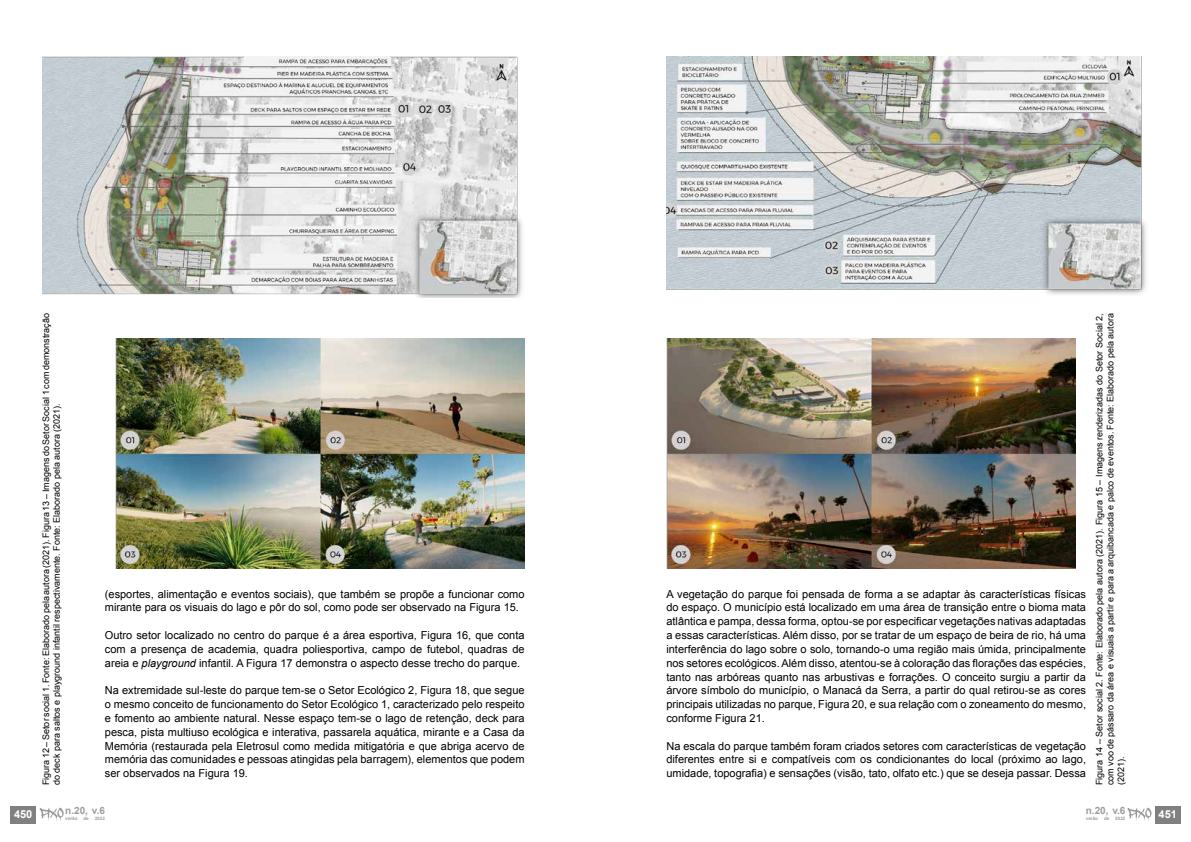
<style>
.page{position:relative;width:1191px;height:842px;background:#fff}
.page>*{position:absolute;margin:0;border:0;box-sizing:border-box;transform-origin:0 0}
.t1{font:11px/13.8px "Arial";color:#000;text-align:justify}
.t2{font:700 11px "Arial";color:#fff}
.t3{font:700 10px "Arial";color:#9d9d9c}
.t4{font:9px/10.8px "Arial";color:#000}
.t5{font:700 4.6px "Arial";color:#9d9d9c}
.s1{font-style:italic}
</style>
<div class="page">
<img style="left:43px;top:57px;width:479px;height:241px">
<img style="left:115px;top:339px;width:409px;height:229px">
<img style="left:666px;top:57px;width:480px;height:238px">
<img style="left:666px;top:339px;width:409px;height:229px">
<div style="left:1155px;top:806px;width:25px;height:17px;background:#808080"></div>
<svg style="left:1127px;top:808px;width:24px;height:13px"></svg>
<div style="left:11px;top:806px;width:25px;height:17px;background:#808080"></div>
<svg style="left:40px;top:808px;width:24px;height:13px"></svg>
<p class="t2" style="left:14px;top:807px;width:20px">450</p>
<p class="t4" style="left:41px;top:785px;width:473px;rotate:-90deg">Figura 12 – Setor social 1. Fonte: Elaborado pela autora (2021). Figura 13 – Imagens do Setor Social 1 com demonstração do deck para saltos e playground infantil respectivamente. Fonte: Elaborado pela autora (2021).</p>
<p class="t4" style="left:1094px;top:785px;width:473px;text-align:justify;rotate:-90deg">Figura 14 – Setor social 2. Fonte: Elaborado pela autora (2021). Figura 15 – Imagens renderizadas do Setor Social 2, com voo de pássaro da área e visuais a partir e para a arquibancada e palco de eventos. Fonte: Elaborado pela autora (2021).</p>
<p class="t1" style="left:105px;top:587px;width:421px">(esportes, alimentação e eventos sociais), que também se propõe a funcionar como mirante para os visuais do lago e pôr do sol, como pode ser observado na Figura 15.</p>
<p class="t1" style="left:105px;top:628px;width:421px">Outro setor localizado no centro do parque é a área esportiva, Figura 16, que conta com a presença de academia, quadra poliesportiva, campo de futebol, quadras de areia e <span class="s1">playground</span> infantil. A Figura 17 demonstra o aspecto desse trecho do parque.</p>
<p class="t1" style="left:105px;top:684px;width:421px">Na extremidade sul-leste do parque tem-se o Setor Ecológico 2, Figura 18, que segue o mesmo conceito de funcionamento do Setor Ecológico 1, caracterizado pelo respeito e fomento ao ambiente natural. Nesse espaço tem-se o lago de retenção, deck para pesca, pista multiuso ecológica e interativa, passarela aquática, mirante e a Casa da Memória (restaurada pela Eletrosul como medida mitigatória e que abriga acervo de memória das comunidades e pessoas atingidas pela barragem), elementos que podem ser observados na Figura 19.</p>
<p class="t1" style="left:666px;top:587px;width:421px">A vegetação do parque foi pensada de forma a se adaptar às características físicas do espaço. O município está localizado em uma área de transição entre o bioma mata atlântica e pampa, dessa forma, optou-se por especificar vegetações nativas adaptadas a essas características. Além disso, por se tratar de um espaço de beira de rio, há uma interferência do lago sobre o solo, tornando-o uma região mais úmida, principalmente nos setores ecológicos. Além disso, atentou-se à coloração das florações das espécies, tanto nas arbóreas quanto nas arbustivas e forrações. O conceito surgiu a partir da árvore símbolo do município, o Manacá da Serra, a partir do qual retirou-se as cores principais utilizadas no parque, Figura 20, e sua relação com o zoneamento do mesmo, conforme Figura 21.</p>
<p class="t1" style="left:666px;top:739px;width:421px">Na escala do parque também foram criados setores com características de vegetação diferentes entre si e compatíveis com os condicionantes do local (próximo ao lago, umidade, topografia) e sensações (visão, tato, olfato etc.) que se deseja passar. Dessa</p>
<p class="t3" style="left:65px;top:804px;width:41px">n.20, v.6</p>
<p class="t5" style="left:65px;top:815px;width:14px">verão</p>
<p class="t5" style="left:83px;top:815px;width:7px">de</p>
<p class="t5" style="left:95px;top:815px;width:12px">2022</p>
<p class="t3" style="left:1085px;top:804px;width:41px">n.20, v.6</p>
<p class="t5" style="left:1085px;top:815px;width:14px">verão</p>
<p class="t5" style="left:1104px;top:815px;width:7px">de</p>
<p class="t5" style="left:1115px;top:815px;width:12px">2022</p>
<p class="t2" style="left:1158px;top:807px;width:20px">451</p>
</div>
